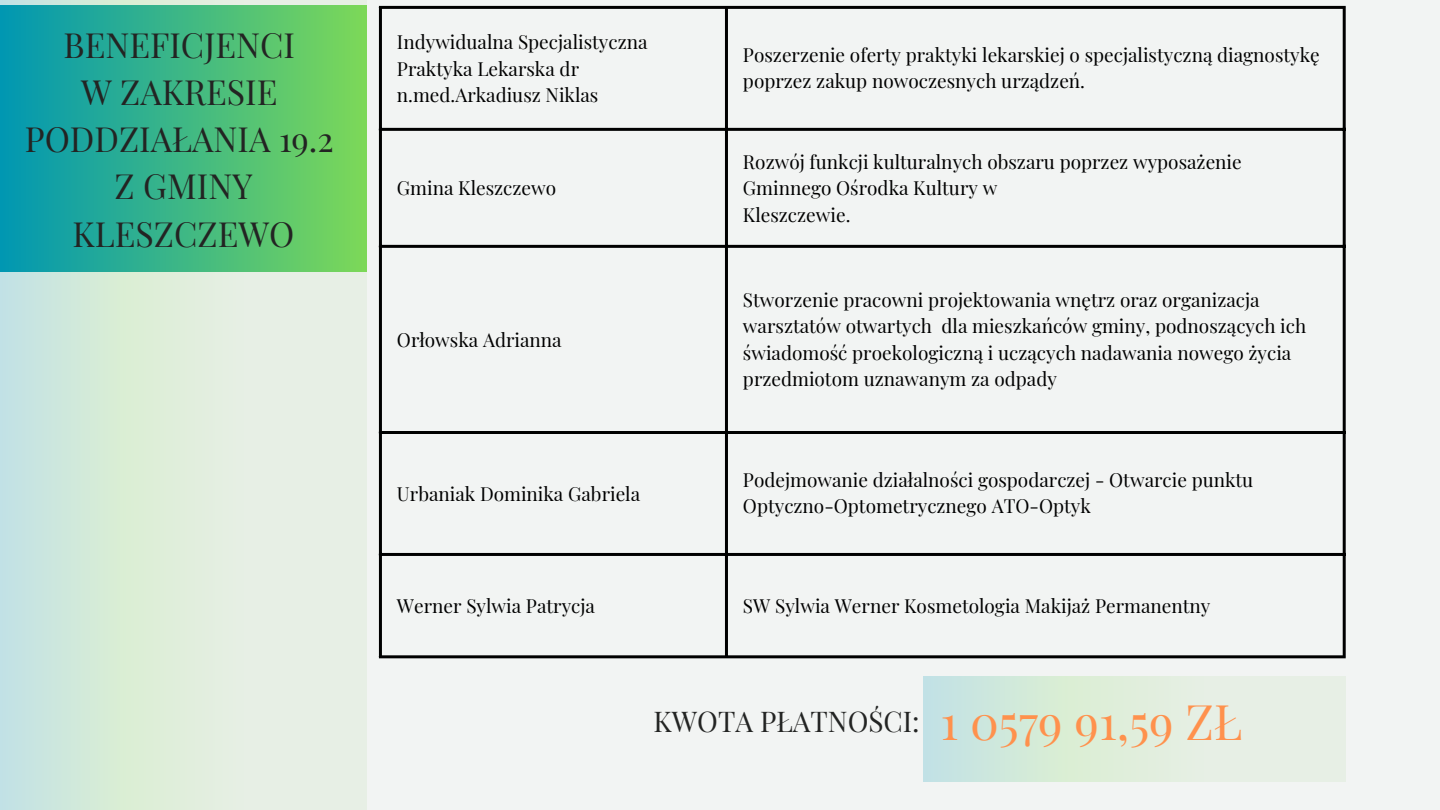
<style>
.page{position:relative;width:1440px;height:810px;background:#f2f4f3}
.page>*{position:absolute;margin:0;border:0;box-sizing:border-box;transform-origin:0 0}
.t1{font:48px "Playfair Display";color:#ff914d}
.t2{font:34px/47.2px "Playfair Display";color:#232423;text-align:center}
.t3{font:28px "Playfair Display";color:#232423}
.t4{font:19px/26.2px "Playfair Display";color:#000}
</style>
<div class="page">
<div style="left:0;top:0;width:367px;height:810px;background:linear-gradient(to right,#c9e6da,#eff2e5)"></div>
<div style="left:0;top:6px;width:367px;height:266px;background:linear-gradient(to right,#0097b2,#7dd858)"></div>
<hr style="left:379px;top:9px;width:3px;height:646px;background:#000">
<hr style="left:725px;top:9px;width:3px;height:646px;background:#000">
<hr style="left:1343px;top:9px;width:3px;height:646px;background:#000">
<hr style="left:379px;top:6px;width:967px;height:3px;background:#000">
<hr style="left:379px;top:128px;width:967px;height:3px;background:#000">
<hr style="left:379px;top:245px;width:967px;height:3px;background:#000">
<hr style="left:379px;top:431px;width:967px;height:3px;background:#000">
<hr style="left:379px;top:553px;width:967px;height:3px;background:#000">
<hr style="left:379px;top:655px;width:967px;height:3px;background:#000">
<div style="left:924px;top:676px;width:421px;height:106px;background:linear-gradient(to right,#c9e6da,#eff2e5)"></div>
<h1 class="t2" style="left:25px;top:20px;width:310px">BENEFICJENCI<br>W ZAKRESIE<br>PODDZIAŁANIA 19.2<br>Z GMINY<br>KLESZCZEWO</h1>
<h2 class="t4" style="left:397px;top:28px;width:252px">Indywidualna Specjalistyczna<br>Praktyka Lekarska dr n.med.Arkadiusz Niklas</h2>
<p class="t4" style="left:397px;top:174px;width:161px">Gmina Kleszczewo</p>
<p class="t4" style="left:397px;top:326px;width:166px">Orłowska Adrianna</p>
<p class="t4" style="left:397px;top:480px;width:245px">Urbaniak Dominika Gabriela</p>
<p class="t4" style="left:743px;top:41px;width:578px">Poszerzenie oferty praktyki lekarskiej o specjalistyczną diagnostykę poprzez zakup nowoczesnych urządzeń.</p>
<p class="t4" style="left:743px;top:148px;width:500px">Rozwój funkcji kulturalnych obszaru poprzez wyposażenie<br>Gminnego Ośrodka Kultury w</p>
<p class="t4" style="left:743px;top:201px;width:109px">Kleszczewie.</p>
<p class="t4" style="left:743px;top:286px;width:565px">Stworzenie pracowni projektowania wnętrz oraz organizacja warsztatów otwartych dla mieszkańców gminy, podnoszących ich świadomość proekologiczną i uczących nadawania nowego życia przedmiotom uznawanym za odpady</p>
<p class="t4" style="left:743px;top:466px;width:512px">Podejmowanie działalności gospodarczej - Otwarcie punktu<br>Optyczno-Optometrycznego ATO-Optyk</p>
<p class="t4" style="left:397px;top:592px;width:200px">Werner Sylwia Patrycja</p>
<p class="t4" style="left:743px;top:592px;width:469px">SW Sylwia Werner Kosmetologia Makijaż Permanentny</p>
<p class="t3" style="left:654px;top:701px;width:268px">KWOTA PŁATNOŚCI:</p>
<p class="t1" style="left:940px;top:688px;width:303px">1 0579 91,59 ZŁ</p>
</div>
